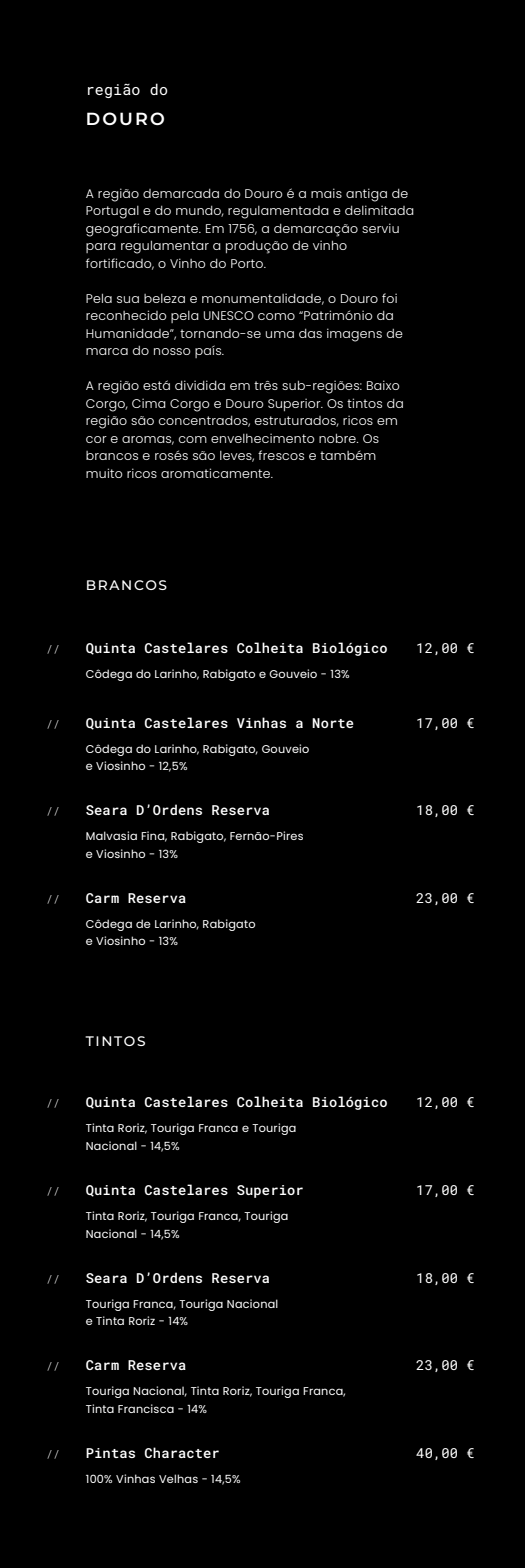
<style>
.page{position:relative;width:525px;height:1568px;background:#fff}
.page>*{position:absolute;margin:0;border:0;box-sizing:border-box;transform-origin:0 0}
.t1{font:100 17.5px "Montserrat";letter-spacing:.12em;color:#fff}
.t2{font:15px "Roboto Mono";letter-spacing:.01em;color:#fff}
.t3{font:13.75px "Roboto Mono";letter-spacing:.01em;color:#fff}
.t4{font:100 13.75px "Montserrat";letter-spacing:.12em;color:#fff}
.t5{font:300 12.5px/17.5px "Poppins";letter-spacing:.02em;color:#fff}
.t6{font:11.25px/17.5px "Poppins";letter-spacing:.02em;color:#fff}
.t7{font:11.25px "Roboto Mono";color:#fff}
</style>
<div class="page">
<div style="left:0;top:0;width:525px;height:1567px;background:#000"></div>
<p class="t2" style="left:86px;top:79px;width:84px">região do</p>
<h1 class="t1" style="left:86px;top:107px;width:80px">DOURO</h1>
<p class="t5" style="left:86px;top:184px;width:330px">A região demarcada do Douro é a mais antiga de Portugal e do mundo, regulamentada e delimitada geograficamente. Em 1756, a demarcação serviu para regulamentar a produção de vinho fortificado, o Vinho do Porto.</p>
<p class="t5" style="left:86px;top:289px;width:319px">Pela sua beleza e monumentalidade, o Douro foi reconhecido pela UNESCO como “Património da Humanidade”, tornando-se uma das imagens de marca do nosso país.</p>
<p class="t5" style="left:86px;top:377px;width:320px">A região está dividida em três sub-regiões: Baixo Corgo, Cima Corgo e Douro Superior. Os tintos da região são concentrados, estruturados, ricos em cor e aromas, com envelhecimento nobre. Os brancos e rosés são leves, frescos e também muito ricos aromaticamente.</p>
<p class="t4" style="left:86px;top:576px;width:83px">BRANCOS</p>
<p class="t7" style="left:46px;top:641px;width:15px">//</p>
<p class="t3" style="left:86px;top:638px;width:303px">Quinta Castelares Colheita Biológico</p>
<p class="t3" style="left:416px;top:638px;width:60px">12,00 €</p>
<p class="t6" style="left:86px;top:665px;width:265px">Côdega do Larinho, Rabigato e Gouveio - 13%</p>
<p class="t7" style="left:46px;top:716px;width:15px">//</p>
<p class="t3" style="left:86px;top:713px;width:270px">Quinta Castelares Vinhas a Norte</p>
<p class="t3" style="left:416px;top:713px;width:60px">17,00 €</p>
<p class="t6" style="left:86px;top:740px;width:225px">Côdega do Larinho, Rabigato, Gouveio e Viosinho - 12,5%</p>
<p class="t7" style="left:46px;top:803px;width:15px">//</p>
<p class="t3" style="left:86px;top:801px;width:186px">Seara D’Ordens Reserva</p>
<p class="t3" style="left:416px;top:801px;width:60px">18,00 €</p>
<p class="t6" style="left:86px;top:827px;width:219px">Malvasia Fina, Rabigato, Fernão-Pires e Viosinho - 13%</p>
<p class="t7" style="left:46px;top:891px;width:15px">//</p>
<p class="t3" style="left:86px;top:888px;width:102px">Carm Reserva</p>
<p class="t3" style="left:416px;top:888px;width:60px">23,00 €</p>
<p class="t6" style="left:86px;top:915px;width:171px">Côdega de Larinho, Rabigato e Viosinho - 13%</p>
<p class="t4" style="left:86px;top:1031px;width:61px">TINTOS</p>
<p class="t7" style="left:46px;top:1095px;width:15px">//</p>
<p class="t3" style="left:86px;top:1093px;width:303px">Quinta Castelares Colheita Biológico</p>
<p class="t3" style="left:416px;top:1093px;width:60px">12,00 €</p>
<p class="t6" style="left:86px;top:1119px;width:212px">Tinta Roriz, Touriga Franca e Touriga<br>Nacional - 14,5%</p>
<p class="t7" style="left:46px;top:1183px;width:15px">//</p>
<p class="t3" style="left:86px;top:1180px;width:219px">Quinta Castelares Superior</p>
<p class="t3" style="left:416px;top:1180px;width:60px">17,00 €</p>
<p class="t6" style="left:86px;top:1207px;width:204px">Tinta Roriz, Touriga Franca, Touriga<br>Nacional - 14,5%</p>
<p class="t7" style="left:46px;top:1270px;width:15px">//</p>
<p class="t3" style="left:86px;top:1268px;width:186px">Seara D’Ordens Reserva</p>
<p class="t3" style="left:416px;top:1268px;width:60px">18,00 €</p>
<p class="t6" style="left:86px;top:1294px;width:194px">Touriga Franca, Touriga Nacional e Tinta Roriz - 14%</p>
<p class="t7" style="left:46px;top:1358px;width:15px">//</p>
<p class="t3" style="left:86px;top:1355px;width:102px">Carm Reserva</p>
<p class="t3" style="left:416px;top:1355px;width:60px">23,00 €</p>
<p class="t6" style="left:86px;top:1382px;width:262px">Touriga Nacional, Tinta Roriz, Touriga Franca,<br>Tinta Francisca - 14%</p>
<p class="t7" style="left:46px;top:1445px;width:15px">//</p>
<p class="t3" style="left:86px;top:1443px;width:136px">Pintas Character</p>
<p class="t3" style="left:416px;top:1443px;width:60px">40,00 €</p>
<p class="t6" style="left:86px;top:1469px;width:156px">100% Vinhas Velhas - 14,5%</p>
</div>
